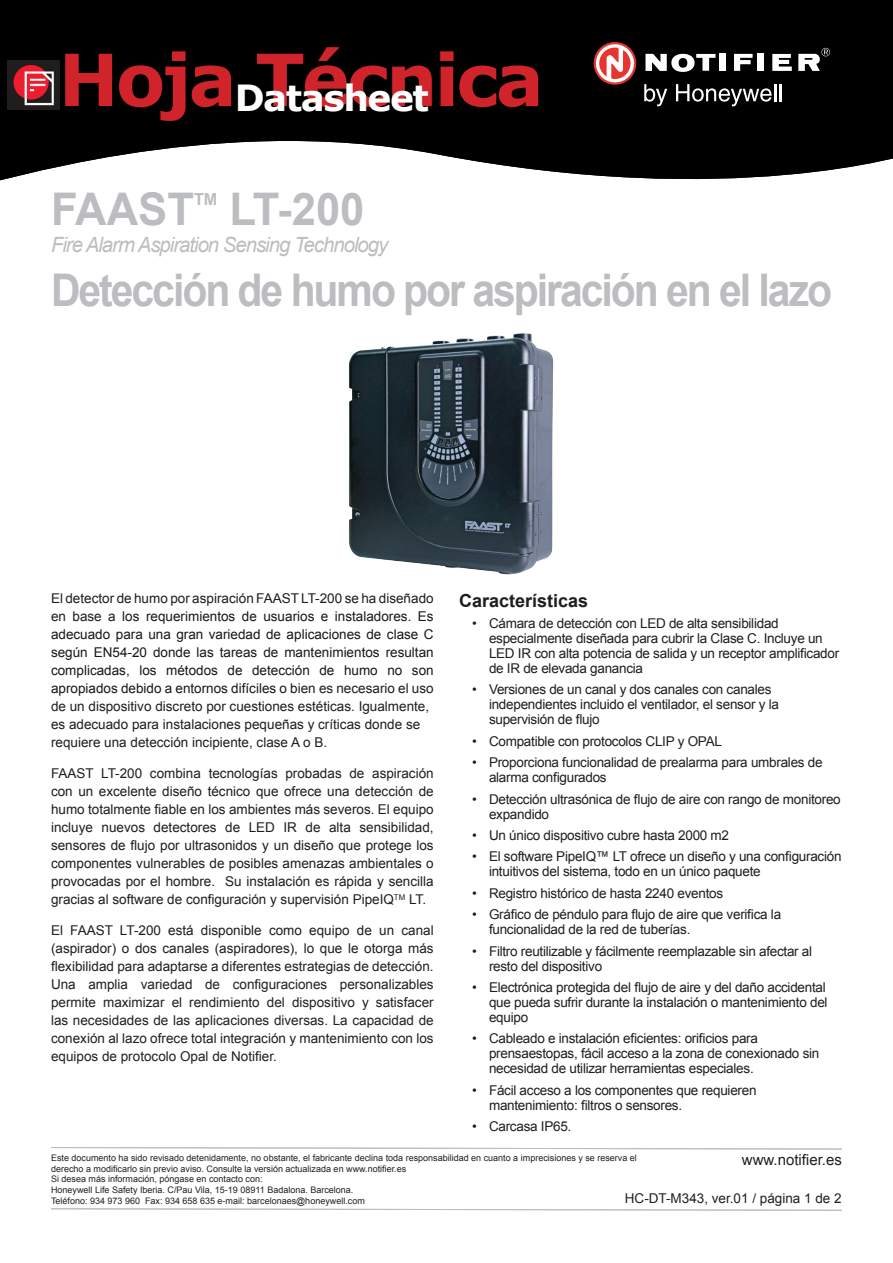
<style>
.page{position:relative;width:893px;height:1263px;background:#fff}
.page>*{position:absolute;margin:0;border:0;box-sizing:border-box;transform-origin:0 0}
.t1{font:700 72px "Verdana";letter-spacing:-.04em;color:#d1232a}
.t2{font:700 45px "Arial";letter-spacing:-.05em;color:#bcbdc0;scale:.91 1}
.t3{font:700 45px "Arial";letter-spacing:-.05em;color:#bcbdc0}
.t4{font:700 36px "Verdana";letter-spacing:-.04em;color:#fff}
.t5{font:italic 21px "Arial";letter-spacing:-.05em;color:#bcbdc0}
.t6{font:700 18px "Arial";color:#211d1e}
.t7{font:700 16.65px "Arial";color:#bcbdc0}
.t8{font:15px "Arial";color:#231f20}
.t9{font:13.5px/15px "Arial";letter-spacing:-.02em;color:#211d1e}
.t10{font:13.5px/18px "Arial";color:#211d1e}
.t11{font:13.5px/18px "Arial";color:#231f20;text-align:justify}
.t12{font:9px/10.8px "Arial";color:#231f20}
.s1{color:#1c1714}
.s2{color:#211d1e}
</style>
<div class="page">
<img style="left:349px;top:333px;width:205px;height:242px">
<svg style="left:51px;top:1147px;width:791px;height:2px"></svg>
<svg style="left:51px;top:1208px;width:791px;height:2px"></svg>
<svg style="left:0;top:0;width:893px;height:181px;background:#1c1c1c"></svg>
<div style="left:719px;top:54px;width:7px;height:17px;background:#fff"></div>
<svg style="left:734px;top:54px;width:19px;height:17px"></svg>
<div style="left:757px;top:54px;width:7px;height:17px;background:#fff"></div>
<svg style="left:772px;top:54px;width:20px;height:17px"></svg>
<svg style="left:645px;top:54px;width:70px;height:18px"></svg>
<svg style="left:594px;top:42px;width:42px;height:43px"></svg>
<svg style="left:798px;top:48px;width:32px;height:23px"></svg>
<svg style="left:644px;top:84px;width:23px;height:22px"></svg>
<svg style="left:676px;top:84px;width:105px;height:22px"></svg>
<img style="left:8px;top:60px;width:51px;height:50px">
<h1 class="t1" style="left:59px;top:29px;width:487px">Hoja Técnica</h1>
<h3 class="t4" style="left:235px;top:72px;width:196px">Datasheet</h3>
<h2 class="t3" style="left:51px;top:179px;width:145px">FAAST</h2>
<p class="t7" style="left:194px;top:188px;width:25px">TM</p>
<h2 class="t3" style="left:230px;top:179px;width:137px">LT-200</h2>
<h3 class="t5" style="left:51px;top:231px;width:339px">Fire Alarm Aspiration Sensing Technology</h3>
<h2 class="t2" style="left:51px;top:260px;width:860px">Detección de humo por aspiración en el lazo</h2>
<p class="t10" style="left:51px;top:590px;width:384px">El detector de humo por aspiración FAAST LT-200 se ha diseñado en base a <span class="s1">los requerimientos de usuarios e instaladores. Es adecuado para una gran variedad de aplicaciones de clase C según EN54-20 donde las tareas de mantenimientos resultan complicadas, los métodos de detección de humo no son apropiados debido a entornos difíciles o b</span>ien es necesario el uso de un dispositivo discreto por cuestiones estéticas. Igualmente, es adecuado para instalaciones pequeñas y críticas donde se requiere una detección incipiente, clase A o B.</p>
<p class="t9" style="left:51px;top:764px;width:384px;line-height:18px;text-align:justify">FAAST LT-200 combina tecnologías probadas de aspiración con un excelente diseño técnico que ofrece una detección de humo totalmente fiable en los ambientes más severos. El equipo incluye nuevos detectores de LED IR de alta sensibilidad, sensores de flujo por ultrasonidos y un diseño que protege los componentes vulnerables de posibles amenazas ambientales o provocadas por el hombre. Su instalación es rápida y sencilla gracias al software de configuración y supervisión PipeIQ<sup>TM</sup> LT.</p>
<p class="t11" style="left:51px;top:921px;width:384px"><span class="s2">El FAAST LT-200 está disponible como equipo de un canal (aspirador) o dos canales (aspiradores), lo que le otorga más flexibilidad para adaptarse a dif</span>erentes estrategias de detección.<br>Una amplia variedad de configuraciones personalizables permite maximizar el rendimiento del dispositivo y satisfacer las necesidades de las aplicaciones diversas. La capacidad de conexión al lazo ofrece total integración y mantenimiento con los equipos de protocolo Opal de Notifier.</p>
<h3 class="t6" style="left:459px;top:588px;width:131px">Características</h3>
<p class="t9" style="left:489px;top:616px;width:352px;text-indent:-17px">• Cámara de detección con LED de alta sensibilidad especialmente diseñada para cubrir la Clase C. Incluye un LED IR con alta potencia de salida y un receptor amplificador de IR de elevada ganancia</p>
<p class="t9" style="left:489px;top:682px;width:291px;text-indent:-17px">• Versiones de un canal y dos canales con canales independientes incluido el ventilador, el sensor y la supervisión de flujo</p>
<p class="t9" style="left:472px;top:734px;width:251px">• Compatible con protocolos CLIP y OPAL</p>
<p class="t9" style="left:489px;top:755px;width:335px;text-indent:-17px">• Proporciona funcionalidad de prealarma para umbrales de alarma configurados</p>
<p class="t9" style="left:489px;top:791px;width:353px;text-indent:-17px">• Detección ultrasónica de flujo de aire con rango de monitoreo expandido</p>
<p class="t9" style="left:472px;top:828px;width:259px">• Un único dispositivo cubre hasta 2000 m2</p>
<p class="t9" style="left:489px;top:849px;width:354px;text-indent:-17px">• El software PipeIQ™ LT ofrece un diseño y una configuración intuitivos del sistema, todo en un único paquete</p>
<p class="t9" style="left:472px;top:886px;width:253px">• Registro histórico de hasta 2240 eventos</p>
<p class="t9" style="left:489px;top:907px;width:294px;text-indent:-17px">• Gráfico de péndulo para flujo de aire que verifica la funcionalidad de la red de tuberías.</p>
<p class="t9" style="left:489px;top:943px;width:325px;text-indent:-17px">• Filtro reutilizable y fácilmente reemplazable sin afectar al resto del dispositivo</p>
<p class="t9" style="left:489px;top:980px;width:340px;text-indent:-17px">• Electrónica protegida del flujo de aire y del daño accidental que pueda sufrir durante la instalación o mantenimiento del equipo</p>
<p class="t9" style="left:489px;top:1031px;width:332px;text-indent:-17px">• Cableado e instalación eficientes: orificios para prensaestopas, fácil acceso a la zona de conexionado sin necesidad de utilizar herramientas especiales.</p>
<p class="t9" style="left:489px;top:1083px;width:269px;text-indent:-17px">• Fácil acceso a los componentes que requieren mantenimiento: filtros o sensores.</p>
<p class="t9" style="left:472px;top:1119px;width:101px">• Carcasa IP65.</p>
<p class="t12" style="left:51px;top:1152px;width:587px">Este documento ha sido revisado detenidamente, no obstante, el fabricante declina toda responsabilidad en cuanto a imprecisiones y se reserva el derecho a modificarlo sin previo aviso. Consulte la versión actualizada en www.notifier.es<br>Si desea más información, póngase en contacto con:<br>Honeywell Life Safety Iberia. C/Pau Vila, 15-19 08911 Badalona. Barcelona.<br>Teléfono: 934 973 960 Fax: 934 658 635 e-mail: barcelonaes@honeywell.com</p>
<p class="t8" style="left:742px;top:1150px;width:102px">www.notifier.es</p>
<p class="t11" style="left:625px;top:1189px;width:218px">HC-DT-M343, ver.01 / página 1 de 2</p>
</div>
